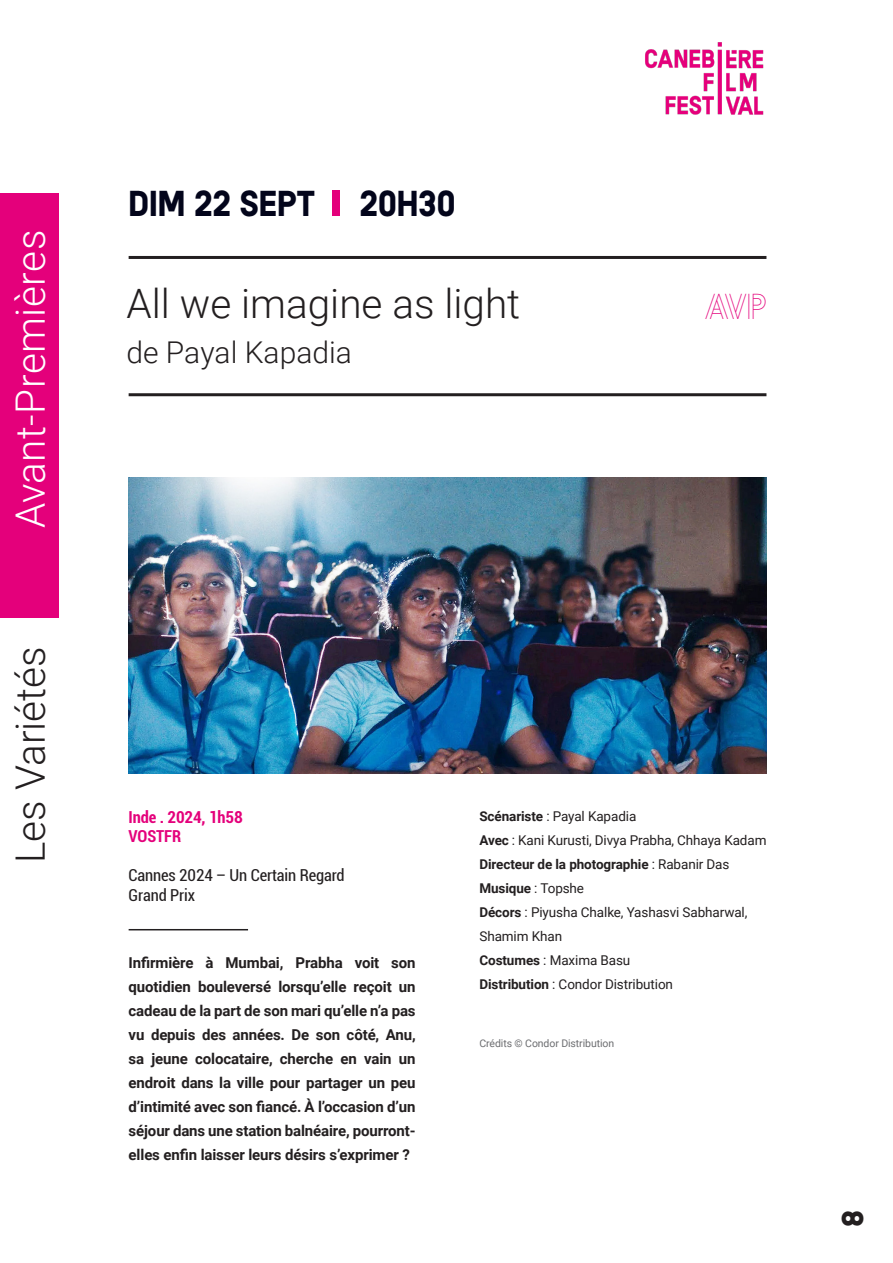
<style>
.page{position:relative;width:893px;height:1263px;background:#fff}
.page>*{position:absolute;margin:0;border:0;box-sizing:border-box;transform-origin:0 0}
.t1{font:300 40.5px "Roboto";color:#231f20}
.t2{font:300 40.5px "Roboto";letter-spacing:.01em;color:#fff}
.t3{font:36px "Parade One";color:#03051b}
.t4{font:36px "Parade Two";color:#e4007b}
.t5{font:300 30px "Roboto";color:#231f20}
.t6{font:30px "Parade One";color:#231f20;scale:1.1 1}
.t7{font:condensed 16.5px "Roboto";letter-spacing:-.01em;color:#231f20}
.t8{font:700 condensed 16.5px "Roboto";letter-spacing:-.01em;color:#e4007b}
.t9{font:700 15px/24px "Roboto";letter-spacing:-.01em;color:#231f20;text-align:justify}
.t10{font:13.5px "Roboto";letter-spacing:-.01em;color:#231f20}
.t11{font:700 13.5px "Roboto";letter-spacing:-.01em;color:#231f20}
.t12{font:10.5px "Roboto";letter-spacing:-.01em;color:#6c6d70}
.s1{font-weight:700}
.s2{font-weight:400}
</style>
<div class="page">
<div style="left:0;top:193px;width:59px;height:425px;background:#e4007b"></div>
<hr style="left:129px;top:256px;width:637px;height:3px;background:#231f20">
<hr style="left:129px;top:393px;width:637px;height:3px;background:#231f20">
<img style="left:645px;top:42px;width:119px;height:73px">
<img style="left:129px;top:477px;width:637px;height:297px">
<hr style="left:129px;top:929px;width:119px;height:1px;background:#231f20">
<div style="left:333px;top:191px;width:7px;height:25px;background:#e4007b"></div>
<p class="t2" style="left:2px;top:528px;width:300px;rotate:-90deg">Avant-Premières</p>
<p class="t1" style="left:2px;top:863px;width:218px;rotate:-90deg">Les Variétés</p>
<p class="t3" style="left:129px;top:183px;width:328px">DIM 22 SEPT 20H30</p>
<p class="t1" style="left:126px;top:276px;width:395px">All we imagine as light</p>
<p class="t5" style="left:126px;top:332px;width:227px">de Payal Kapadia</p>
<p class="t4" style="left:705px;top:286px;width:63px">AVP</p>
<p class="t8" style="left:129px;top:805px;width:116px">Inde . 2024, 1h58</p>
<p class="t8" style="left:129px;top:825px;width:54px">VOSTFR</p>
<p class="t7" style="left:129px;top:864px;width:218px">Cannes 2024 – Un Certain Regard</p>
<p class="t7" style="left:129px;top:883px;width:68px">Grand Prix</p>
<p class="t9" style="left:129px;top:950px;width:289px">Infirmière à Mumbai, Prabha voit son quotidien bouleversé lorsqu’elle reçoit un cadeau de la part de son mari qu’elle n’a pas vu depuis des années. De son côté, Anu, sa jeune colocataire, cherche en vain un endroit dans la ville pour partager un peu d’intimité avec son fiancé. À l’occasion d’un séjour dans une station balnéaire, pourront-</p>
<p class="t9" style="left:129px;top:1142px;width:283px">elles enfin laisser leurs désirs s’exprimer ?</p>
<p class="t10" style="left:479px;top:806px;width:158px"><span class="s1">Scénariste</span> : Payal Kapadia</p>
<p class="t10" style="left:479px;top:830px;width:289px"><span class="s1">Avec</span> : Kani Kurusti, Divya Prabha, Chhaya Kadam</p>
<p class="t11" style="left:479px;top:854px;width:252px">Directeur de la photographie <span class="s2">: Rabanir Das</span></p>
<p class="t11" style="left:479px;top:878px;width:106px">Musique <span class="s2">: Topshe</span></p>
<p class="t10" style="left:479px;top:902px;width:269px"><span class="s1">Décors</span> : Piyusha Chalke, Yashasvi Sabharwal,</p>
<p class="t10" style="left:479px;top:926px;width:84px">Shamim Khan</p>
<p class="t10" style="left:479px;top:950px;width:152px"><span class="s1">Costumes</span> : Maxima Basu</p>
<p class="t10" style="left:479px;top:974px;width:195px"><span class="s1">Distribution</span> : Condor Distribution</p>
<p class="t12" style="left:479px;top:1036px;width:136px">Crédits © Condor Distribution</p>
<p class="t6" style="left:836px;top:1227px;width:17px;rotate:-90deg">8</p>
</div>
